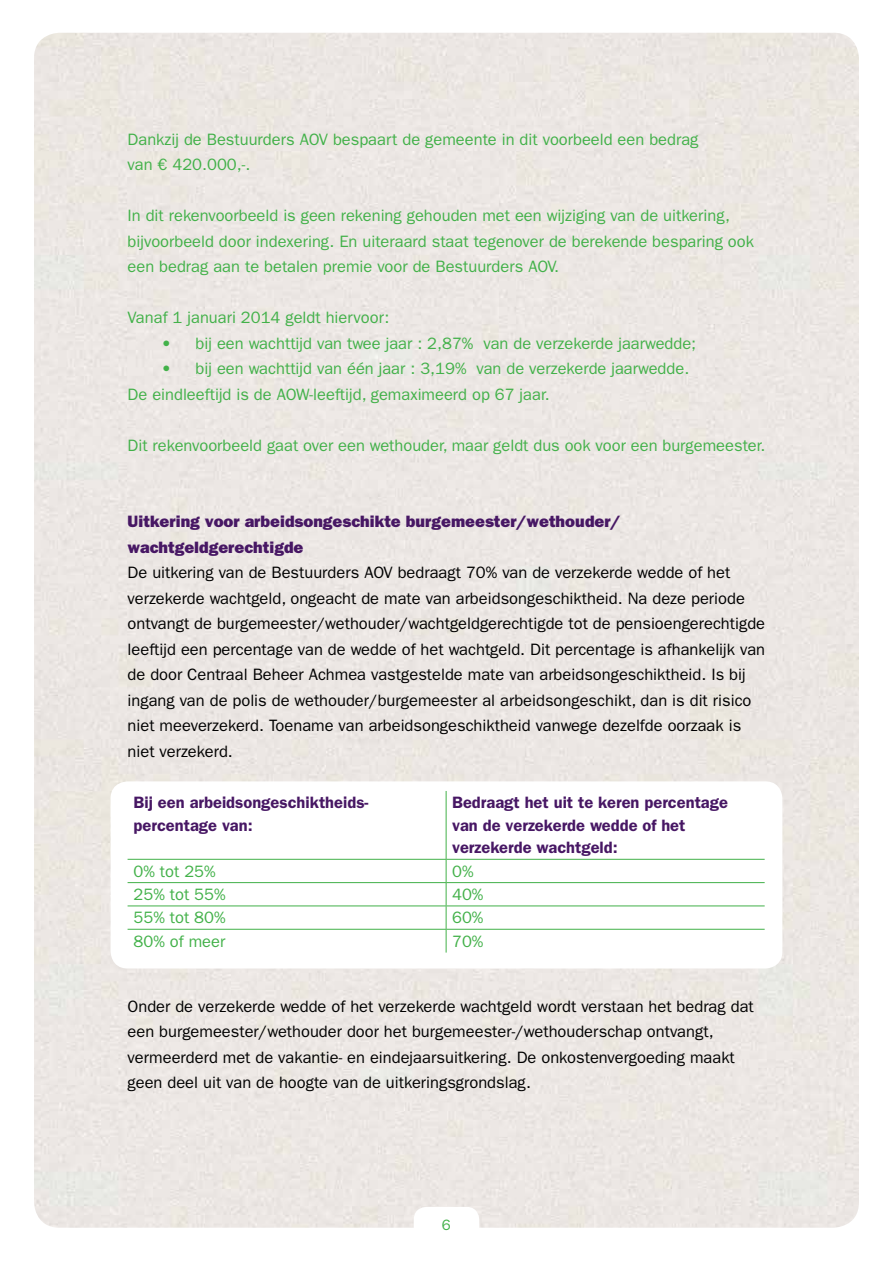
<style>
.page{position:relative;width:893px;height:1263px;background:#fff}
.page>*{position:absolute;margin:0;border:0;box-sizing:border-box;transform-origin:0 0}
.t1{font:16.5px/25.5px "ITC Franklin Gothic Std";color:#000}
.t2{font:16.5px/25.5px "ITC Franklin Gothic Std";color:#42b149}
.t3{font:600 16.5px/22.5px "ITC Franklin Gothic Std";color:#471764}
.t4{font:16.5px/25.5px "ITC Franklin Gothic Std Hvy";color:#471764}
.t5{font:15px "ITC Franklin Gothic Std";color:#42b149}
.s1{font-family:"ITC Franklin Gothic Std Hvy"}
</style>
<div class="page">
<svg style="left:414px;top:1207px;width:65px;height:10px"></svg>
<hr style="left:446px;top:791px;width:1px;height:68px;background:#42b149">
<hr style="left:128px;top:859px;width:318px;height:1px;background:#42b149">
<hr style="left:446px;top:859px;width:319px;height:1px;background:#42b149">
<hr style="left:128px;top:882px;width:318px;height:1px;background:#42b149">
<hr style="left:446px;top:882px;width:319px;height:1px;background:#42b149">
<hr style="left:128px;top:905px;width:318px;height:1px;background:#42b149">
<hr style="left:446px;top:905px;width:319px;height:1px;background:#42b149">
<hr style="left:128px;top:929px;width:318px;height:1px;background:#42b149">
<svg style="left:446px;top:860px;width:1px;height:92px"></svg>
<hr style="left:446px;top:929px;width:319px;height:1px;background:#42b149">
<p class="t2" style="left:128px;top:126px;width:572px">Dankzij de Bestuurders AOV bespaart de gemeente in dit voorbeeld een bedrag van € 420.000,-.</p>
<p class="t2" style="left:128px;top:203px;width:628px">In dit rekenvoorbeeld is geen rekening gehouden met een wijziging van de uitkering, bijvoorbeeld door indexering. En uiteraard staat tegenover de berekende besparing ook een bedrag aan te betalen premie voor de Bestuurders AOV.</p>
<p class="t2" style="left:128px;top:305px;width:264px">Vanaf 1 januari 2014 geldt hiervoor:</p>
<p class="t2" style="left:162px;top:330px;width:536px"><span class="s1">•</span> bij een wachttijd van twee jaar : 2,87% van de verzekerde jaarwedde;</p>
<p class="t2" style="left:128px;top:356px;width:563px;text-indent:34px"><span class="s1">•</span> bij een wachttijd van één jaar : 3,19% van de verzekerde jaarwedde.<br>De eindleeftijd is de AOW-leeftijd, gemaximeerd op 67 jaar.</p>
<p class="t2" style="left:128px;top:432px;width:639px">Dit rekenvoorbeeld gaat over een wethouder, maar geldt dus ook voor een burgemeester.</p>
<p class="t4" style="left:128px;top:509px;width:495px">Uitkering voor arbeidsongeschikte burgemeester/wethouder/ wachtgeldgerechtigde</p>
<p class="t1" style="left:128px;top:560px;width:639px">De uitkering van de Bestuurders AOV bedraagt 70% van de verzekerde wedde of het verzekerde wachtgeld, ongeacht de mate van arbeidsongeschiktheid. Na deze periode ontvangt de burgemeester/wethouder/wachtgeldgerechtigde tot de pensioengerechtigde leeftijd een percentage van de wedde of het wachtgeld. Dit percentage is afhankelijk van de door Centraal Beheer Achmea vastgestelde mate van arbeidsongeschiktheid. Is bij ingang van de polis de wethouder/burgemeester al arbeidsongeschikt, dan is dit risico niet meeverzekerd. Toename van arbeidsongeschiktheid vanwege dezelfde oorzaak is niet verzekerd.</p>
<p class="t3" style="left:134px;top:791px;width:236px">Bij een arbeidsongeschiktheids&shy;percentage van:</p>
<p class="t3" style="left:452px;top:791px;width:277px">Bedraagt het uit te keren percentage van de verzekerde wedde of het verzekerde wachtgeld:</p>
<p class="t2" style="left:134px;top:858px;width:84px">0% tot 25%</p>
<p class="t2" style="left:452px;top:858px;width:23px">0%</p>
<p class="t2" style="left:134px;top:882px;width:94px">25% tot 55%</p>
<p class="t2" style="left:452px;top:882px;width:33px">40%</p>
<p class="t2" style="left:134px;top:905px;width:94px">55% tot 80%</p>
<p class="t2" style="left:452px;top:905px;width:33px">60%</p>
<p class="t2" style="left:134px;top:928px;width:93px">80% of meer</p>
<p class="t2" style="left:452px;top:928px;width:33px">70%</p>
<p class="t1" style="left:128px;top:993px;width:628px">Onder de verzekerde wedde of het verzekerde wachtgeld wordt verstaan het bedrag dat een burgemeester/wethouder door het burgemeester-/wethouderschap ontvangt, vermeerderd met de vakantie- en eindejaarsuitkering. De onkostenvergoeding maakt geen deel uit van de hoogte van de uitkeringsgrondslag.</p>
<p class="t5" style="left:442px;top:1216px;width:10px">6</p>
</div>
